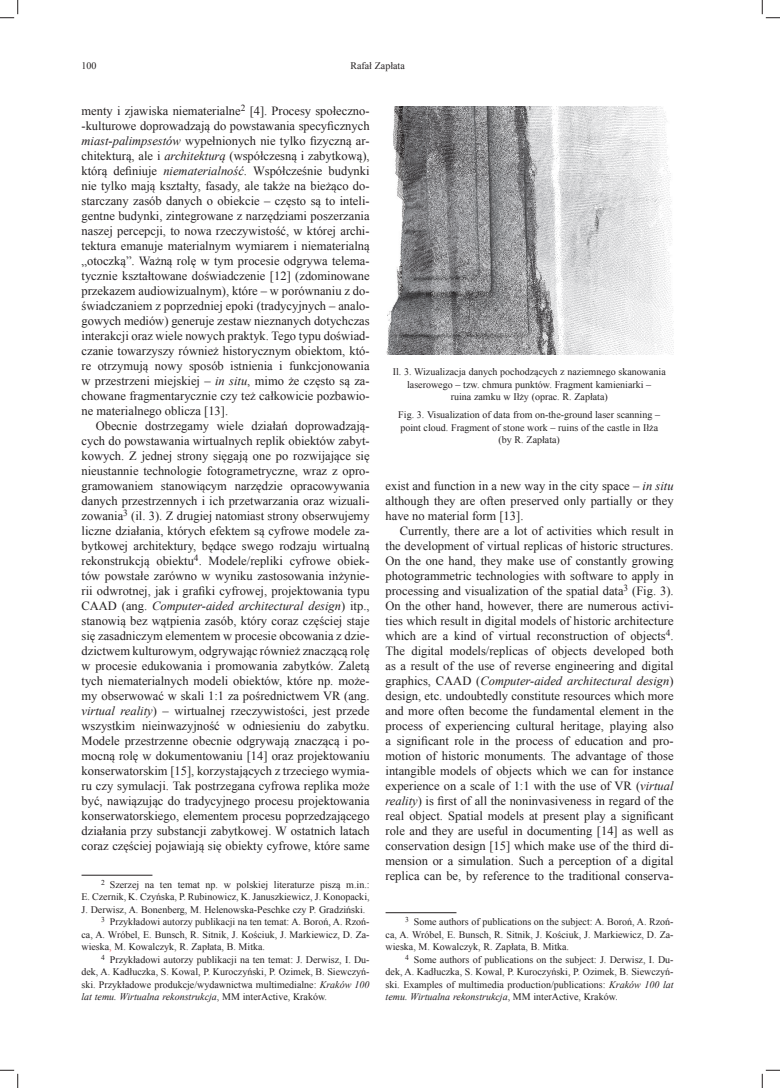
<style>
.page{position:relative;width:780px;height:1088px;background:#fff}
.page>*{position:absolute;margin:0;border:0;box-sizing:border-box;transform-origin:0 0}
.t1{font:12.5px/15px "Times New Roman";color:#231f20;text-align:justify}
.t2{font:10px/12.5px "Times New Roman";color:#231f20;text-align:justify}
.t3{font:italic 10px "Times New Roman";color:#231f20}
.s1{font-style:italic}
.s2{color:#ee1f23}
.s3{font-style:normal}
</style>
<div class="page">
<svg style="left:0;top:0;width:18px;height:18px"></svg>
<svg style="left:0;top:1070px;width:18px;height:18px"></svg>
<svg style="left:761px;top:0;width:19px;height:18px"></svg>
<svg style="left:761px;top:1070px;width:19px;height:18px"></svg>
<hr style="left:81px;top:875px;width:71px;height:1px;background:#231f20">
<hr style="left:385px;top:912px;width:71px;height:1px;background:#231f20">
<img style="left:386px;top:106px;width:287px;height:248px">
<p class="t2" style="left:81px;top:59px;width:16px">100</p>
<p class="t2" style="left:350px;top:59px;width:56px">Rafał Zapłata</p>
<p class="t1" style="left:81px;top:103px;width:289px">menty i zjawiska niematerialne<sup>2</sup> [4]. Procesy społeczno--kulturowe doprowadzają do powstawania specyficznych <span class="s1">miast</span>-<span class="s1">palimpsestów</span> wypełnionych nie tylko fizyczną ar&shy;chitekturą, ale i <span class="s1">architekturą</span> (współczesną i zabytkową), którą definiuje <span class="s1">niematerialność</span>. Współcześnie budynki nie tylko mają kształty, fasady, ale także na bieżąco do&shy;starczany zasób danych o obiekcie – często są to inteli&shy;gentne budynki, zintegrowane z narzędziami poszerzania naszej percepcji, to nowa rzeczywistość, w której archi&shy;tektura emanuje materialnym wymiarem i niematerialną „otoczką”. Ważną rolę w tym procesie odgrywa telema&shy;tycznie kształtowane doświadczenie [12] (zdominowane przekazem audiowizualnym), które – w porównaniu z do&shy;świadczaniem z poprzedniej epoki (tradycyjnych – analo&shy;gowych mediów) generuje zestaw nieznanych dotychczas interakcji oraz wiele nowych praktyk. Tego typu doświad&shy;czanie towarzyszy również historycznym obiektom, któ&shy;re otrzymują nowy sposób istnienia i funkcjonowania w przestrzeni miejskiej – <span class="s1">in situ</span>, mimo że często są za&shy;chowane fragmentarycznie czy też całkowicie pozbawio&shy;ne materialnego oblicza [13].</p>
<p class="t1" style="left:81px;top:418px;width:289px;text-indent:14px">Obecnie dostrzegamy wiele działań doprowadzają&shy;cych do powstawania wirtualnych replik obiektów zabyt&shy;kowych. Z jednej strony sięgają one po rozwijające się nieustannie technologie fotogrametryczne, wraz z opro&shy;gramowaniem stanowiącym narzędzie opracowywania danych przestrzennych i ich przetwarzania oraz wizuali&shy;zowania<sup>3</sup> (il. 3). Z drugiej natomiast strony obserwujemy liczne działania, których efektem są cyfrowe modele za&shy;bytkowej architektury, będące swego rodzaju wirtualną rekonstrukcją obiektu<sup>4</sup>. Modele/repliki cyfrowe obiek&shy;tów powstałe zarówno w wyniku zastosowania inżynie&shy;rii odwrotnej, jak i grafiki cyfrowej, projektowania typu CAAD (ang. <span class="s1">Computer-aided architectural design</span>) itp., stanowią bez wątpienia zasób, który coraz częściej staje się zasadniczym elementem w procesie obcowania z dzie&shy;dzictwem kulturowym, odgrywając również znaczącą rolę w procesie edukowania i promowania zabytków. Zaletą tych niematerialnych modeli obiektów, które np. może&shy;my obserwować w skali 1:1 za pośrednictwem VR (ang. <span class="s1">virtual reality</span>) – wirtualnej rzeczywistości, jest przede wszystkim nieinwazyjność w odniesieniu do zabytku.<br>Modele przestrzenne obecnie odgrywają znaczącą i po&shy;mocną rolę w dokumentowaniu [14] oraz projektowaniu konserwatorskim [15], korzystających z trzeciego wymia&shy;ru czy symulacji. Tak postrzegana cyfrowa replika może być, nawiązując do tradycyjnego procesu projektowania konserwatorskiego, elementem procesu poprzedzającego działania przy substancji zabytkowej. W ostatnich latach coraz częściej pojawiają się obiekty cyfrowe, które same</p>
<p class="t2" style="left:101px;top:878px;width:270px"><sup>2</sup> Szerzej na ten temat np. w polskiej literaturze piszą m.in.:</p>
<p class="t2" style="left:81px;top:890px;width:289px">E. Czernik, K. Czyńska, P. Rubinowicz, K. Januszkiewicz, J. Konopacki,</p>
<p class="t2" style="left:81px;top:903px;width:285px">J. Derwisz, A. Bonenberg, M. Helenowska-Peschke czy P. Gradziński.</p>
<p class="t2" style="left:101px;top:915px;width:270px"><sup>3</sup> Przykładowi autorzy publikacji na ten temat: A. Boroń, A. Rzoń-</p>
<p class="t2" style="left:81px;top:928px;width:289px">ca, A. Wróbel, E. Bunsch, R. Sitnik, J. Kościuk, J. Markiewicz, D. Za-</p>
<p class="t2" style="left:81px;top:940px;width:185px">wieska<span class="s2">,</span> M. Kowalczyk, R. Zapłata, B. Mitka.</p>
<p class="t2" style="left:101px;top:953px;width:270px"><sup>4</sup> Przykładowi autorzy publikacji na ten temat: J. Derwisz, I. Du-</p>
<p class="t2" style="left:81px;top:965px;width:289px">dek, A. Kadłuczka, S. Kowal, P. Kuroczyński, P. Ozimek, B. Siewczyń-</p>
<p class="t2" style="left:81px;top:978px;width:289px">ski. Przykładowe produkcje/wydawnictwa multimedialne: <span class="s1">Kraków 100</span></p>
<p class="t3" style="left:81px;top:990px;width:247px">lat temu. Wirtualna rekonstrukcja<span class="s3">, MM interActive, Kraków.</span></p>
<p class="t2" style="left:392px;top:366px;width:274px;text-align:center">Il. 3. Wizualizacja danych pochodzących z naziemnego skanowania laserowego – tzw. chmura punktów. Fragment kamieniarki –<br>ruina zamku w Iłży (oprac. R. Zapłata)</p>
<p class="t2" style="left:398px;top:408px;width:263px;text-align:center">Fig. 3. Visualization of data from on-the-ground laser scanning – point cloud. Fragment of stone work – ruins of the castle in Iłża (by R. Zapłata)</p>
<p class="t1" style="left:385px;top:478px;width:289px">exist and function in a new way in the city space – <span class="s1">in situ </span>although they are often preserved only partially or they have no material form [13].</p>
<p class="t1" style="left:385px;top:523px;width:289px;text-indent:14px">Currently, there are a lot of activities which result in the development of virtual replicas of historic structures.<br>On the one hand, they make use of constantly growing photogrammetric technologies with software to apply in processing and visualization of the spatial data<sup>3</sup> (Fig. 3).<br>On the other hand, however, there are numerous activi&shy;ties which result in digital models of historic architecture which are a kind of virtual reconstruction of objects<sup>4</sup>.<br>The digital models/replicas of objects developed both as a result of the use of reverse engineering and digital graphics, CAAD (<span class="s1">Computer-aided architectural design</span>) design, etc. undoubtedly constitute resources which more and more often become the fundamental element in the process of experiencing cultural heritage, playing also a significant role in the process of education and pro&shy;motion of historic monuments. The advantage of those intangible models of objects which we can for instance experience on a scale of 1:1 with the use of VR (<span class="s1">virtual reality</span>) is first of all the noninvasiveness in regard of the real object. Spatial models at present play a significant role and they are useful in documenting [14] as well as conservation design [15] which make use of the third di&shy;mension or a simulation. Such a perception of a digital replica can be, by reference to the traditional conserva-</p>
<p class="t2" style="left:385px;top:915px;width:289px;text-indent:20px"><sup>3</sup> Some authors of publications on the subject: A. Boroń, A. Rzoń&shy;ca, A. Wróbel, E. Bunsch, R. Sitnik, J. Kościuk, J. Markiewicz, D. Za&shy;wieska, M. Kowalczyk, R. Zapłata, B. Mitka.</p>
<p class="t2" style="left:385px;top:953px;width:289px;text-indent:19px"><sup>4</sup> Some authors of publications on the subject: J. Derwisz, I. Du&shy;dek, A. Kadłuczka, S. Kowal, P. Kuroczyński, P. Ozimek, B. Siewczyń&shy;ski. Examples of multimedia production/publications: <span class="s1">Kraków 100 lat temu. Wirtualna rekonstrukcja</span>, MM interActive, Kraków<span class="s1">.</span></p>
</div>
